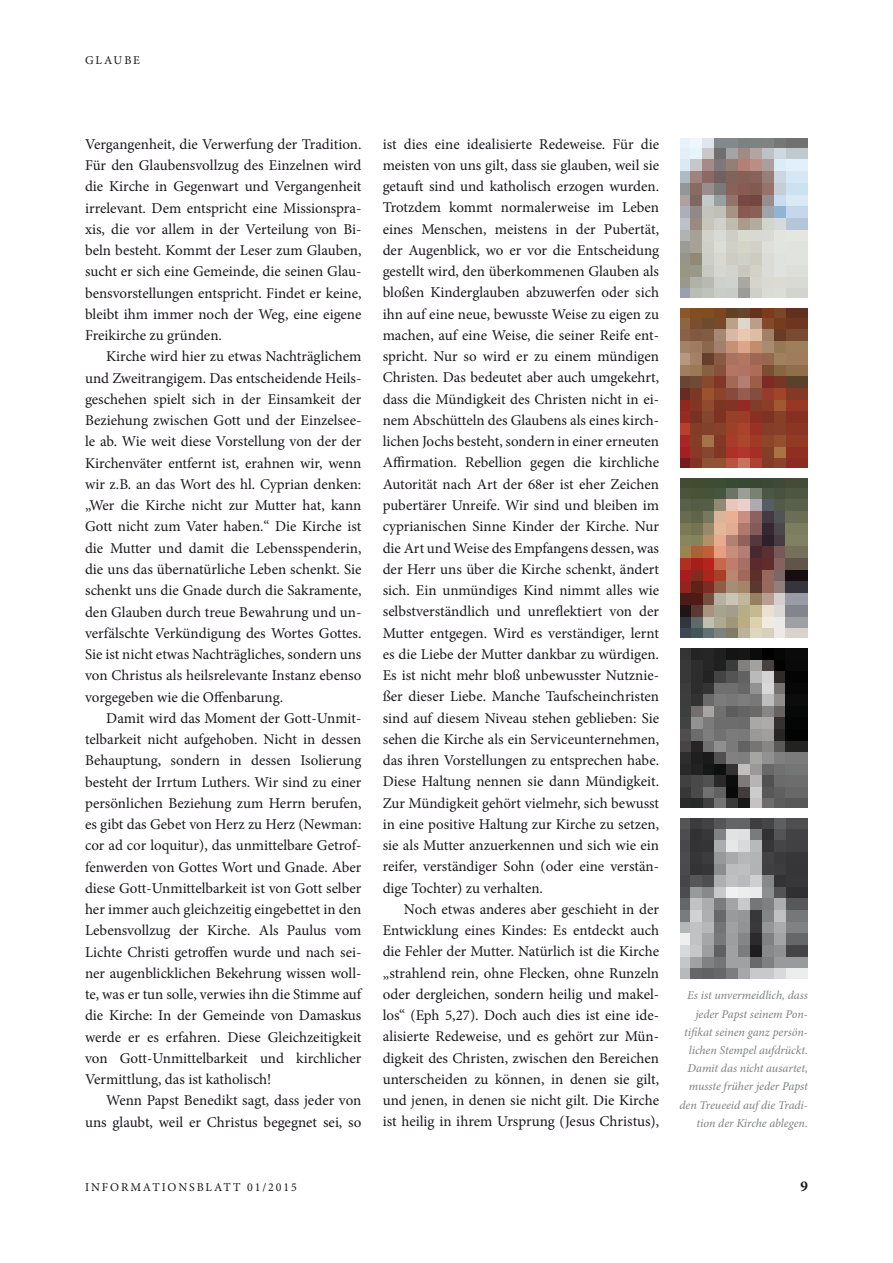
<style>
.page{position:relative;width:893px;height:1263px;background:#fff}
.page>*{position:absolute;margin:0;border:0;box-sizing:border-box;transform-origin:0 0}
.t1{font:15px/21.3px "Minion Pro";color:#1a171c;text-align:justify}
.t2{font:700 15px "Minion Pro";color:#1a171c}
.t3{font:italic 500 12px/18.3px "Minion Pro";letter-spacing:-.005em;color:#87888a;text-align:right}
.t4{font:12px "Minion Pro";letter-spacing:.16em;color:#1a171c}
</style>
<div class="page">
<img style="left:680px;top:138px;width:128px;height:160px">
<img style="left:680px;top:308px;width:128px;height:160px">
<img style="left:680px;top:478px;width:128px;height:160px">
<img style="left:680px;top:648px;width:128px;height:160px">
<img style="left:680px;top:819px;width:128px;height:159px">
<p class="t4" style="left:85px;top:52px;width:56px">GLAUBE</p>
<p class="t1" style="left:85px;top:133px;width:278px">Vergangenheit, die Verwerfung der Tradition.<br>Für den Glaubensvollzug des Einzelnen wird die Kirche in Gegenwart und Vergangenheit irrelevant. Dem entspricht eine Missionspra&shy;xis, die vor allem in der Verteilung von Bi&shy;beln besteht. Kommt der Leser zum Glauben, sucht er sich eine Gemeinde, die seinen Glau&shy;bensvorstellungen entspricht. Findet er keine, bleibt ihm immer noch der Weg, eine eigene Freikirche zu gründen.</p>
<p class="t1" style="left:85px;top:346px;width:278px;text-indent:21px">Kirche wird hier zu etwas Nachträglichem und Zweitrangigem. Das entscheidende Heils&shy;geschehen spielt sich in der Einsamkeit der Beziehung zwischen Gott und der Einzelsee&shy;le ab. Wie weit diese Vorstellung von der der Kirchenväter entfernt ist, erahnen wir, wenn wir z.B. an das Wort des hl. Cyprian denken: „Wer die Kirche nicht zur Mutter hat, kann Gott nicht zum Vater haben.“ Die Kirche ist die Mutter und damit die Lebensspenderin, die uns das übernatürliche Leben schenkt. Sie schenkt uns die Gnade durch die Sakramente, den Glauben durch treue Bewahrung und un&shy;verfälschte Verkündigung des Wortes Gottes.<br>Sie ist nicht etwas Nachträgliches, sondern uns von Christus als heilsrelevante Instanz ebenso vorgegeben wie die Offenbarung.</p>
<p class="t1" style="left:85px;top:707px;width:278px;text-indent:21px">Damit wird das Moment der Gott-Unmit&shy;telbarkeit nicht aufgehoben. Nicht in dessen Behauptung, sondern in dessen Isolierung besteht der Irrtum Luthers. Wir sind zu einer persönlichen Beziehung zum Herrn berufen, es gibt das Gebet von Herz zu Herz (Newman: cor ad cor loquitur), das unmittelbare Getrof&shy;fenwerden von Gottes Wort und Gnade. Aber diese Gott-Unmittelbarkeit ist von Gott selber her immer auch gleichzeitig eingebettet in den Lebensvollzug der Kirche. Als Paulus vom Lichte Christi getroffen wurde und nach sei&shy;ner augenblicklichen Bekehrung wissen woll&shy;te, was er tun solle, verwies ihn die Stimme auf die Kirche: In der Gemeinde von Damaskus werde er es erfahren. Diese Gleichzeitigkeit von Gott-Unmittelbarkeit und kirchlicher Vermittlung, das ist katholisch!</p>
<p class="t1" style="left:85px;top:1090px;width:278px;text-align:right">Wenn Papst Benedikt sagt, dass jeder von uns glaubt, weil er Christus begegnet sei, so</p>
<p class="t1" style="left:383px;top:133px;width:278px">ist dies eine idealisierte Redeweise. Für die meisten von uns gilt, dass sie glauben, weil sie getauft sind und katholisch erzogen wurden.<br>Trotzdem kommt normalerweise im Leben eines Menschen, meistens in der Pubertät, der Augenblick, wo er vor die Entscheidung gestellt wird, den überkommenen Glauben als bloßen Kinderglauben abzuwerfen oder sich ihn auf eine neue, bewusste Weise zu eigen zu machen, auf eine Weise, die seiner Reife ent&shy;spricht. Nur so wird er zu einem mündigen Christen. Das bedeutet aber auch umgekehrt, dass die Mündigkeit des Christen nicht in ei&shy;nem Abschütteln des Glaubens als eines kirch&shy;lichen Jochs besteht, sondern in einer erneuten Affirmation. Rebellion gegen die kirchliche Autorität nach Art der 68er ist eher Zeichen pubertärer Unreife. Wir sind und bleiben im cyprianischen Sinne Kinder der Kirche. Nur die Art und Weise des Empfangens dessen, was der Herr uns über die Kirche schenkt, ändert sich. Ein unmündiges Kind nimmt alles wie selbstverständlich und unreflektiert von der Mutter entgegen. Wird es verständiger, lernt es die Liebe der Mutter dankbar zu würdigen.<br>Es ist nicht mehr bloß unbewusster Nutznie&shy;ßer dieser Liebe. Manche Taufscheinchristen sind auf diesem Niveau stehen geblieben: Sie sehen die Kirche als ein Serviceunternehmen, das ihren Vorstellungen zu entsprechen habe.<br>Diese Haltung nennen sie dann Mündigkeit.<br>Zur Mündigkeit gehört vielmehr, sich bewusst in eine positive Haltung zur Kirche zu setzen, sie als Mutter anzuerkennen und sich wie ein reifer, verständiger Sohn (oder eine verstän&shy;dige Tochter) zu verhalten.</p>
<p class="t1" style="left:383px;top:898px;width:278px;text-indent:21px">Noch etwas anderes aber geschieht in der Entwicklung eines Kindes: Es entdeckt auch die Fehler der Mutter. Natürlich ist die Kirche „strahlend rein, ohne Flecken, ohne Runzeln oder dergleichen, sondern heilig und makel&shy;los“ (Eph 5,27). Doch auch dies ist eine ide&shy;alisierte Redeweise, und es gehört zur Mün&shy;digkeit des Christen, zwischen den Bereichen unterscheiden zu können, in denen sie gilt, und jenen, in denen sie nicht gilt. Die Kirche ist heilig in ihrem Ursprung (Jesus Christus),</p>
<p class="t3" style="left:679px;top:986px;width:130px">Es ist unvermeidlich, dass jeder Papst seinem Pon&shy;tifikat seinen ganz persön&shy;lichen Stempel aufdrückt.<br>Damit das nicht ausartet, musste früher jeder Papst den Treueeid auf die Tradi&shy;tion der Kirche ablegen.</p>
<p class="t4" style="left:85px;top:1179px;width:213px">INFORMATIONSBLATT 01/2015</p>
<p class="t2" style="left:800px;top:1175px;width:9px">9</p>
</div>
